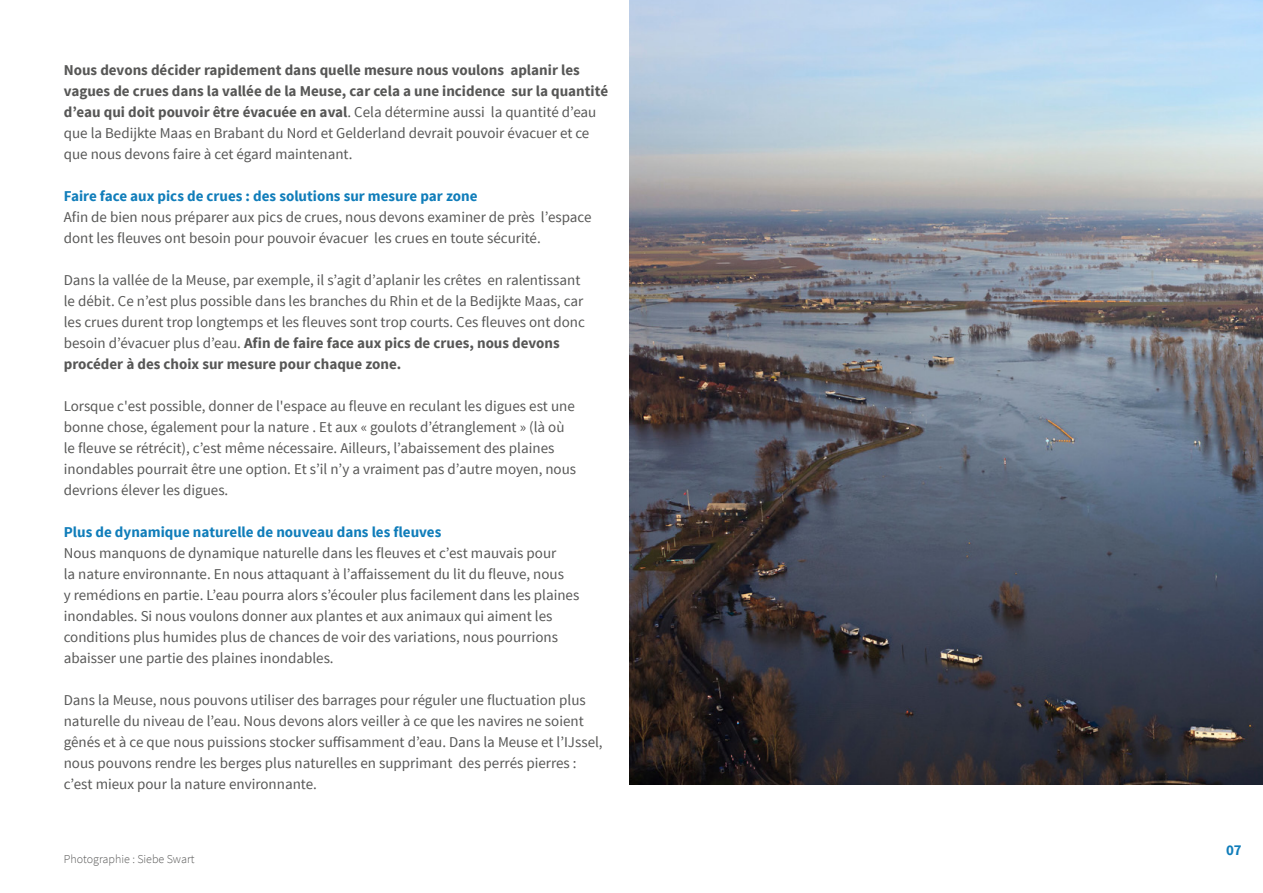
<style>
.page{position:relative;width:1263px;height:893px;background:#fff}
.page>*{position:absolute;margin:0;border:0;box-sizing:border-box;transform-origin:0 0}
.Lopende_tekst{font:15px/21px "Source Sans Pro";color:#575756}
.Lopende_tekst-2{font:700 15px/21px "Source Sans Pro";color:#575756}
.Tussenkop{font:700 15px "Source Sans Pro";color:#107dba}
.figuur-foto_bijschri{font:300 12px "Source Sans Pro";color:#575756}
.s1{font-weight:400}
.s2{font-weight:700}
</style>
<div class="page">
<img style="left:630px;top:0;width:633px;height:784px">
<p class="Lopende_tekst-2" style="left:64px;top:60px;width:546px">Nous devons décider rapidement dans quelle mesure nous voulons aplanir les vagues de crues dans la vallée de la Meuse, car cela a une incidence sur la quantité d’eau qui doit pouvoir être évacuée en aval<span class="s1">. Cela détermine aussi la quantité d’eau que la Bedijkte Maas en Brabant du Nord et Gelderland devrait pouvoir évacuer et ce que nous devons faire à cet égard maintenant.</span></p>
<h2 class="Tussenkop" style="left:64px;top:186px;width:415px">Faire face aux pics de crues : des solutions sur mesure par zone</h2>
<p class="Lopende_tekst" style="left:64px;top:207px;width:529px">Afin de bien nous préparer aux pics de crues, nous devons examiner de près l’espace dont les fleuves ont besoin pour pouvoir évacuer les crues en toute sécurité.</p>
<p class="Lopende_tekst" style="left:64px;top:270px;width:523px">Dans la vallée de la Meuse, par exemple, il s’agit d’aplanir les crêtes en ralentissant le débit. Ce n’est plus possible dans les branches du Rhin et de la Bedijkte Maas, car les crues durent trop longtemps et les fleuves sont trop courts. Ces fleuves ont donc besoin d’évacuer plus d’eau. <span class="s2">Afin de faire face aux pics de crues, nous devons procéder à des choix sur mesure pour chaque zone.</span></p>
<p class="Lopende_tekst" style="left:64px;top:396px;width:514px">Lorsque c'est possible, donner de l'espace au fleuve en reculant les digues est une bonne chose, également pour la nature . Et aux « goulots d’étranglement » (là où le fleuve se rétrécit), c’est même nécessaire. Ailleurs, l’abaissement des plaines inondables pourrait être une option. Et s’il n’y a vraiment pas d’autre moyen, nous devrions élever les digues.</p>
<h2 class="Tussenkop" style="left:64px;top:522px;width:379px">Plus de dynamique naturelle de nouveau dans les fleuves</h2>
<p class="Lopende_tekst" style="left:64px;top:543px;width:517px">Nous manquons de dynamique naturelle dans les fleuves et c’est mauvais pour<br>la nature environnante. En nous attaquant à l’affaissement du lit du fleuve, nous<br>y remédions en partie. L’eau pourra alors s’écouler plus facilement dans les plaines inondables. Si nous voulons donner aux plantes et aux animaux qui aiment les conditions plus humides plus de chances de voir des variations, nous pourrions abaisser une partie des plaines inondables.</p>
<p class="Lopende_tekst" style="left:64px;top:690px;width:540px">Dans la Meuse, nous pouvons utiliser des barrages pour réguler une fluctuation plus naturelle du niveau de l’eau. Nous devons alors veiller à ce que les navires ne soient gênés et à ce que nous puissions stocker suffisamment d’eau. Dans la Meuse et l’IJssel, nous pouvons rendre les berges plus naturelles en supprimant des perrés pierres : c’est mieux pour la nature environnante.</p>
<p class="figuur-foto_bijschri" style="left:64px;top:851px;width:132px">Photographie : Siebe Swart</p>
<p class="Tussenkop" style="left:1226px;top:840px;width:17px">07</p>
</div>
